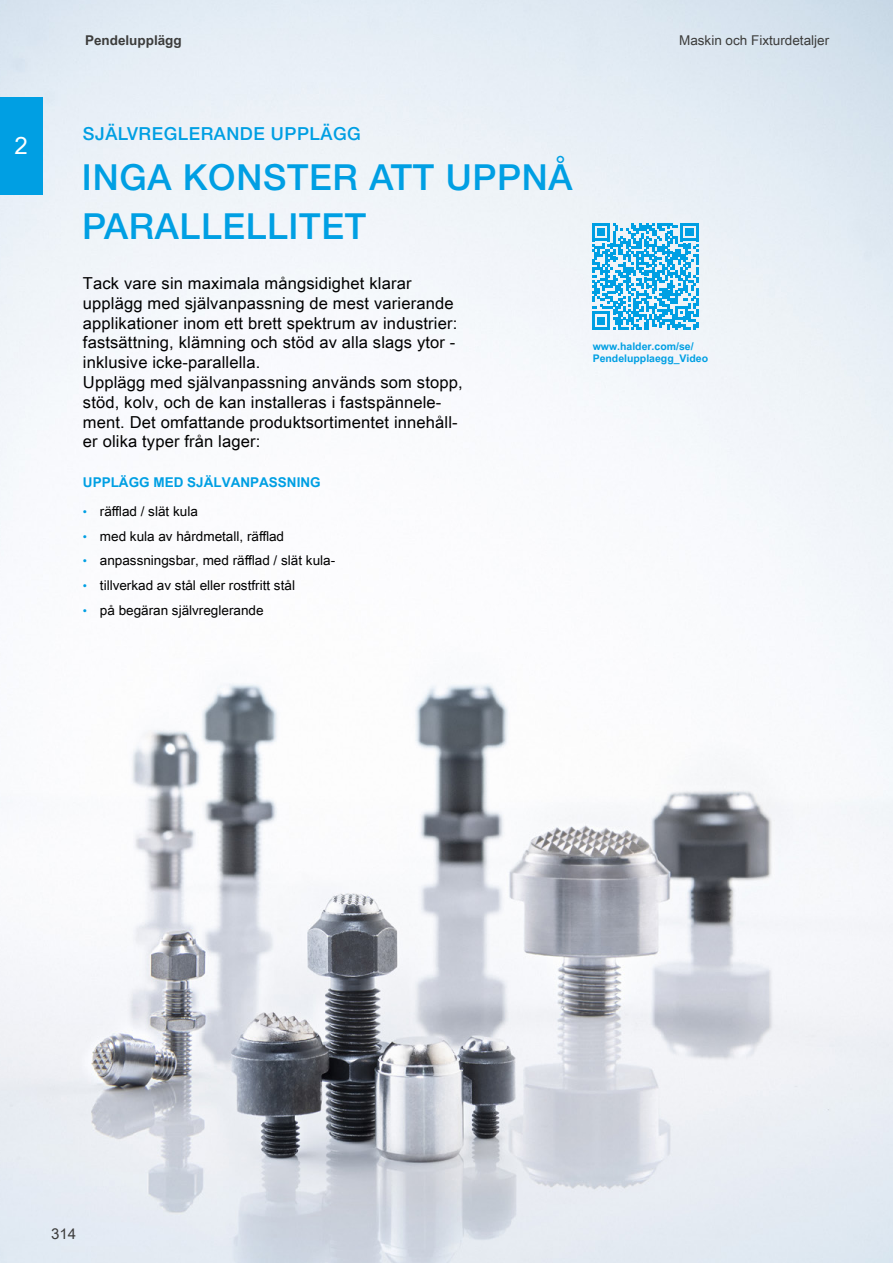
<style>
.page{position:relative;width:893px;height:1263px;background:#fff}
.page>*{position:absolute;margin:0;border:0;box-sizing:border-box;transform-origin:0 0}
.t1{font:500 36px/49.5px "Helvetica Neue LT Std";letter-spacing:.02em;color:#009fe3}
.t2{font:24px "Arial Unicode MS";color:#fff}
.t3{font:500 18px "Helvetica Neue LT Std";letter-spacing:.03em;color:#009fe3}
.t4{font:16.5px/19.8px "Arial Unicode MS";letter-spacing:.01em;color:#000}
.t5{font:15px "Arial Unicode MS";color:#3c3c3b}
.t6{font:13.5px "Arial Unicode MS";color:#000}
.t7{font:700 13.5px "Arial Unicode MS";color:#009fe3}
.t8{font:13.5px "Arial Unicode MS";color:#3c3c3b}
.t9{font:700 13.5px "Arial Unicode MS";color:#3c3c3b}
.t10{font:700 10.5px/12.6px "Arial Unicode MS";color:#009fe3}
.s1{font-family:"Arial";font-size:12px;color:#009fe3}
</style>
<div class="page">
<img style="left:0;top:0;width:893px;height:1263px">
<svg style="left:592px;top:223px;width:107px;height:107px"></svg>
<div style="left:0;top:97px;width:43px;height:97px;background:#009fe3"></div>
<h2 class="t2" style="left:15px;top:128px;width:15px">2</h2>
<p class="t9" style="left:85px;top:30px;width:98px">Pendelupplägg</p>
<p class="t8" style="left:679px;top:30px;width:152px">Maskin och Fixturdetaljer</p>
<p class="t3" style="left:83px;top:123px;width:279px">SJÄLVREGLERANDE UPPLÄGG</p>
<h1 class="t1" style="left:82px;top:152px;width:492px">INGA KONSTER ATT UPPNÅ<br>PARALLELLITET</h1>
<p class="t4" style="left:83px;top:273px;width:381px">Tack vare sin maximala mångsidighet klarar upplägg med självanpassning de mest varierande applikationer inom ett brett spektrum av industrier: fastsättning, klämning och stöd av alla slags ytor - inklusive icke-parallella.<br>Upplägg med självanpassning används som stopp, stöd, kolv, och de kan installeras i fastspännele&shy;ment. Det omfattande produktsortimentet innehåll&shy;er olika typer från lager:</p>
<p class="t7" style="left:83px;top:472px;width:239px">UPPLÄGG MED SJÄLVANPASSNING</p>
<p class="t6" style="left:83px;top:501px;width:116px"><span class="s1">•</span> räfflad / slät kula</p>
<p class="t6" style="left:83px;top:526px;width:203px"><span class="s1">•</span> med kula av hårdmetall, räfflad</p>
<p class="t6" style="left:83px;top:551px;width:254px"><span class="s1">•</span> anpassningsbar, med räfflad / slät kula-</p>
<p class="t6" style="left:83px;top:575px;width:214px"><span class="s1">•</span> tillverkad av stål eller rostfritt stål</p>
<p class="t6" style="left:83px;top:600px;width:182px"><span class="s1">•</span> på begäran självreglerande</p>
<p class="t10" style="left:593px;top:340px;width:117px">www.halder.com/se/<br>Pendelupplaegg_Video</p>
<p class="t5" style="left:51px;top:1223px;width:27px">314</p>
</div>
